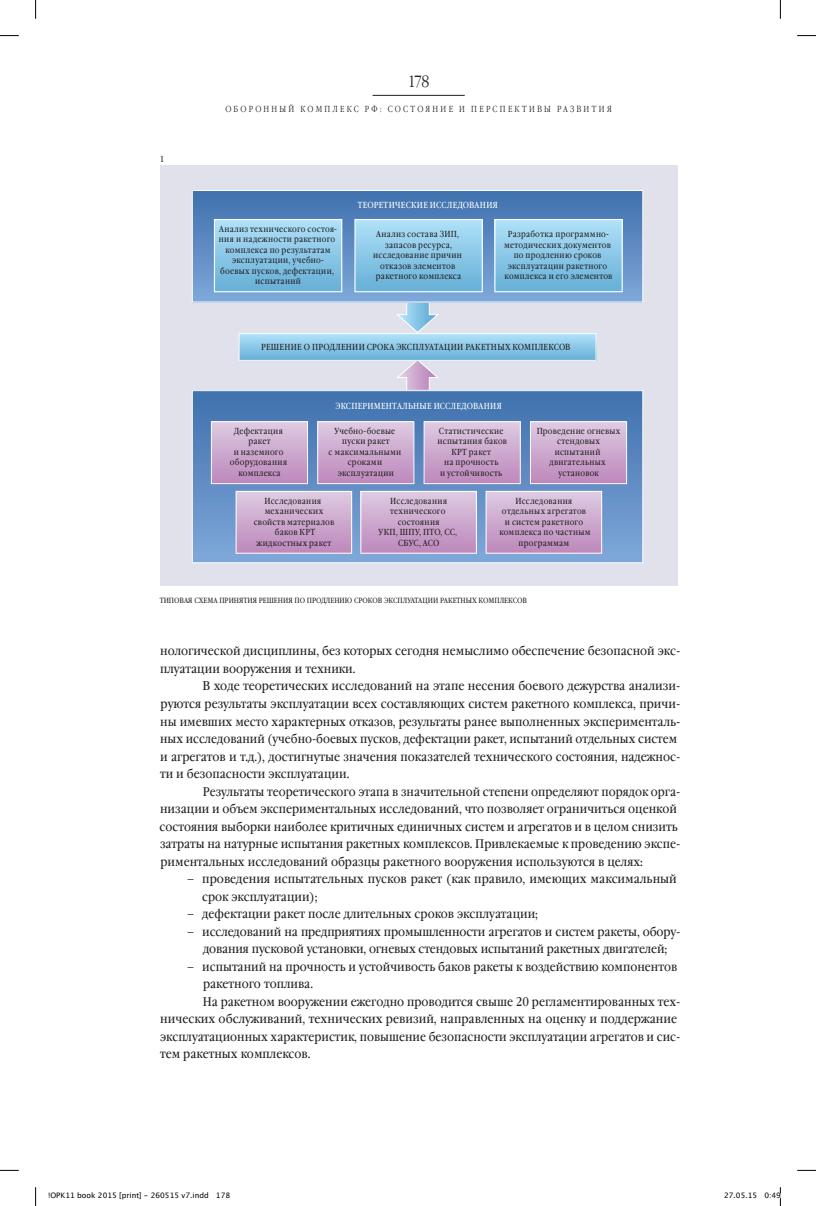
<style>
.page{position:relative;width:816px;height:1206px;background:#fff}
.page>*{position:absolute;margin:0;border:0;box-sizing:border-box;transform-origin:0 0}
.t1{font:16.25px "Garamond Narrow Light ITC";color:#231f20}
.t2{font:12.5px/17.5px "Garamond Book Narrow C";color:#231f20;scale:1.05 1}
.t3{font:12.5px/17.5px "Garamond Book Narrow C";color:#231f20;scale:1.04 1}
.t4{font:12.5px/17.5px "Garamond Book Narrow C";color:#231f20}
.t5{font:8.75px/10.5px "Garamond Book Narrow C";letter-spacing:.03em;color:#231f20;text-align:center}
.t6{font:8.75px "Garamond Book Narrow C";letter-spacing:.03em;color:#fff}
.t7{font:8.75px "Garamond Narrow Light ITC";color:#231f20}
.t8{font:7.5px "Garamond Book Narrow C";color:#231f20}
.t9{font:7.5px "Lucida Grande";color:#000}
</style>
<div class="page">
<div style="left:160px;top:165px;width:517px;height:420px;background:#e0e1eb"></div>
<svg style="left:194px;top:192px;width:447px;height:108px;background:#5886be"></svg>
<div style="left:192px;top:190px;width:451px;height:112px;border:1px solid #fff"></div>
<svg style="left:194px;top:392px;width:447px;height:169px;background:#5b89c0"></svg>
<div style="left:192px;top:390px;width:451px;height:173px;border:1px solid #fff"></div>
<svg style="left:211px;top:421px;width:97px;height:63px;background:#cfadd1"></svg>
<svg style="left:214px;top:219px;width:128px;height:73px;background:#8fcae8"></svg>
<svg style="left:235px;top:490px;width:117px;height:63px;background:#cdabd0"></svg>
<svg style="left:360px;top:490px;width:116px;height:63px;background:#cdabd0"></svg>
<svg style="left:485px;top:490px;width:117px;height:63px;background:#cdabd0"></svg>
<svg style="left:317px;top:421px;width:97px;height:63px;background:#cfacd0"></svg>
<svg style="left:423px;top:421px;width:97px;height:63px;background:#ceacd0"></svg>
<svg style="left:529px;top:421px;width:98px;height:63px;background:#ceacd0"></svg>
<svg style="left:354px;top:219px;width:128px;height:73px;background:#8ec9e8"></svg>
<svg style="left:494px;top:219px;width:128px;height:73px;background:#8ec9e8"></svg>
<svg style="left:238px;top:301px;width:358px;height:90px"></svg>
<hr style="left:372px;top:95px;width:92px;height:1px;background:#231f20">
<svg style="left:0;top:35px;width:19px;height:1px"></svg>
<svg style="left:797px;top:35px;width:18px;height:1px"></svg>
<svg style="left:0;top:1169px;width:19px;height:1px"></svg>
<svg style="left:797px;top:1169px;width:18px;height:1px"></svg>
<svg style="left:35px;top:0;width:1px;height:19px"></svg>
<svg style="left:35px;top:1187px;width:1px;height:18px"></svg>
<svg style="left:779px;top:0;width:1px;height:19px"></svg>
<svg style="left:779px;top:1187px;width:1px;height:18px"></svg>
<h1 class="t1" style="left:407px;top:71px;width:23px">178</h1>
<p class="t5" style="left:160px;top:153px;width:6px">1</p>
<p class="t7" style="left:225px;top:103px;width:10px">Оборонный</p>
<p class="t7" style="left:300px;top:103px;width:2px">комплекс</p>
<p class="t7" style="left:365px;top:103px;width:25px">РФ: состояние</p>
<p class="t7" style="left:459px;top:103px;width:14px">и перспективы</p>
<p class="t7" style="left:557px;top:103px;width:2px">развития</p>
<p class="t5" style="left:219px;top:224px;width:120px">Анализ технического состоя&shy;ния и надежности ракетного комплекса по результатам эксплуатации, учебно&shy;боевых пусков, дефектации, испытаний</p>
<p class="t6" style="left:358px;top:199px;width:141px">ТЕОРЕТИЧЕСКИЕ ИССЛЕДОВАНИЯ</p>
<p class="t5" style="left:373px;top:229px;width:90px">Анализ состава ЗИП, запасов ресурса, исследование причин отказов элементов ракетного комплекса</p>
<p class="t5" style="left:504px;top:229px;width:110px">Разработка программно&shy;методических документов по продлению cроков эксплуатации ракетного комплекса и его элементов</p>
<p class="t5" style="left:261px;top:342px;width:310px">РЕШЕНИЕ О ПРОДЛЕНИИ СРОКА ЭКСПЛУАТАЦИИ РАКЕТНЫХ КОМПЛЕКСОВ</p>
<p class="t6" style="left:335px;top:401px;width:168px">ЭКСПЕРИМЕНТАЛЬНЫЕ ИССЛЕДОВАНИЯ</p>
<p class="t5" style="left:328px;top:426px;width:74px">Учебно-боевые пуски ракет<br>с максимальными сроками эксплуатации</p>
<p class="t5" style="left:437px;top:426px;width:71px">Статистические испытания баков<br>КРТ ракет<br>на прочность<br>и устойчивость</p>
<p class="t5" style="left:536px;top:426px;width:85px">Проведение огневых стендовых испытаний двигательных установок</p>
<p class="t5" style="left:230px;top:426px;width:59px">Дефектация ракет<br>и наземного оборудования комплекса</p>
<p class="t5" style="left:253px;top:495px;width:82px">Исследования механических свойств материалов баков КРТ жидкостных ракет</p>
<p class="t5" style="left:378px;top:495px;width:80px">Исследования технического состояния<br>УКП, ШПУ, ПТО, СС,<br>СБУС, АСО</p>
<p class="t5" style="left:499px;top:495px;width:93px">Исследования отдельных агрегатов и систем ракетного комплекса по частным программам</p>
<p class="t8" style="left:160px;top:596px;width:10px">Типова</p>
<p class="t8" style="left:188px;top:596px;width:12px">я схема</p>
<p class="t8" style="left:219px;top:596px;width:6px">прин</p>
<p class="t8" style="left:239px;top:596px;width:26px">ятия решени</p>
<p class="t8" style="left:288px;top:596px;width:25px">я по продлению</p>
<p class="t8" style="left:354px;top:596px;width:6px">сроков</p>
<p class="t8" style="left:384px;top:596px;width:6px">эксплуатации</p>
<p class="t8" style="left:440px;top:596px;width:6px">ракетных</p>
<p class="t8" style="left:478px;top:596px;width:6px">комплексов</p>
<h2 class="t3" style="left:160px;top:642px;width:501px">нологической дисциплины, без которых сегодня немыслимо обеспечение безопасной экс&shy;плуатации вооружения и техники.</h2>
<p class="t2" style="left:160px;top:677px;width:497px;text-indent:43px">В ходе теоретических исследований на этапе несения боевого дежурства анализи&shy;руются результаты эксплуатации всех составляющих систем ракетного комплекса, причи&shy;ны имевших место характерных отказов, результаты ранее выполненных эксперименталь&shy;ных исследований (учебно-боевых пусков, дефектации ракет, испытаний отдельных систем и агрегатов и т.д.), достигнутые значения показателей технического состояния, надежнос&shy;ти и безопасности эксплуатации.</p>
<p class="t4" style="left:159px;top:782px;width:522px;text-indent:43px">Результаты теоретического этапа в значительной степени определяют порядок орга&shy;низации и объем экспериментальных исследований, что позволяет ограничиться оценкой состояния выборки наиболее критичных единичных систем и агрегатов и в целом снизить затраты на натурные испытания ракетных комплексов. Привлекаемые к проведению экспе&shy;риментальных исследований образцы ракетного вооружения используются в целях:</p>
<h2 class="t2" style="left:202px;top:870px;width:453px;text-indent:-15px">– проведения испытательных пусков ракет (как правило, имеющих максимальный срок эксплуатации);</h2>
<h2 class="t3" style="left:187px;top:905px;width:339px">– дефектации ракет после длительных сроков эксплуатации;</h2>
<h2 class="t3" style="left:187px;top:922px;width:476px;text-align:center">– исследований на предприятиях промышленности агрегатов и систем ракеты, обору&shy;дования пусковой установки, огневых стендовых испытаний ракетных двигателей;</h2>
<h2 class="t3" style="left:187px;top:957px;width:473px">– испытаний на прочность и устойчивость баков ракеты к воздействию компонентов</h2>
<h2 class="t3" style="left:203px;top:975px;width:107px">ракетного топлива.</h2>
<h2 class="t3" style="left:203px;top:992px;width:460px">На ракетном вооружении ежегодно проводится свыше 20 регламентированных тех-</h2>
<h2 class="t2" style="left:160px;top:1010px;width:494px">нических обслуживаний, технических ревизий, направленных на оценку и поддержание</h2>
<h2 class="t4" style="left:160px;top:1027px;width:521px">эксплуатационных характеристик, повышение безопасности эксплуатации агрегатов и сис-</h2>
<h2 class="t3" style="left:160px;top:1045px;width:146px">тем ракетных комплексов.</h2>
<p class="t9" style="left:48px;top:1191px;width:183px">!OPK11 book 2015 [print] - 260515 v7.indd 178</p>
<p class="t9" style="left:723px;top:1191px;width:58px">27.05.15 0:49</p>
</div>
